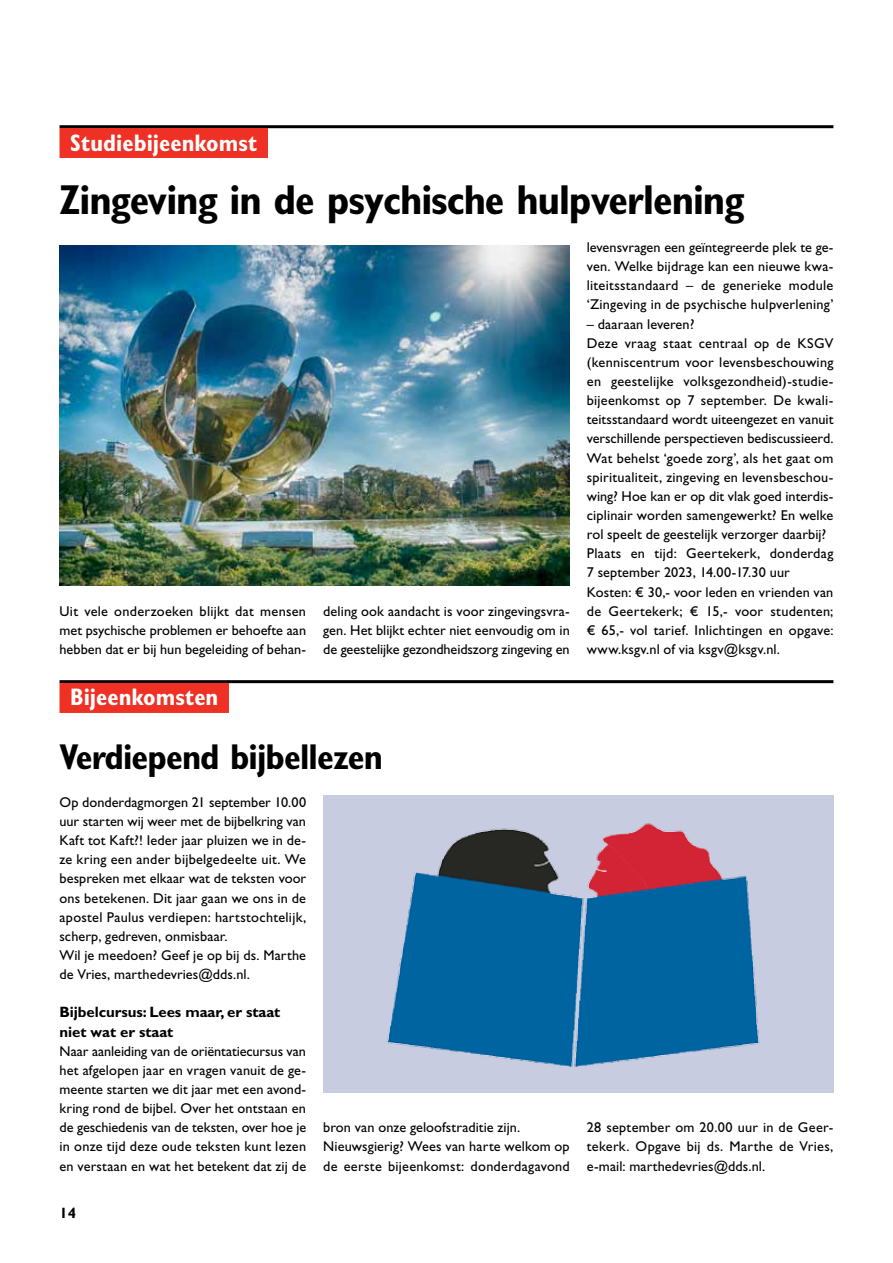
<style>
.page{position:relative;width:893px;height:1263px;background:#fff}
.page>*{position:absolute;margin:0;border:0;box-sizing:border-box;transform-origin:0 0}
.t1{font:700 condensed 42px "Gill Sans Std";letter-spacing:-.025em;color:#000}
.t2{font:700 condensed 36px "Gill Sans Std";letter-spacing:-.025em;color:#000}
.t3{font:700 condensed 24px "Gill Sans Std";color:#fff}
.t4{font:700 15px/19.2px "Gill Sans Std";letter-spacing:-.005em;color:#000}
.t5{font:14.25px/19.2px "Gill Sans Std";letter-spacing:.01em;color:#000;text-align:justify}
</style>
<div class="page">
<hr style="left:60px;top:125px;width:773px;height:3px;background:#000">
<div style="left:60px;top:128px;width:208px;height:30px;background:#ee3124"></div>
<img style="left:60px;top:246px;width:510px;height:340px">
<hr style="left:60px;top:680px;width:773px;height:3px;background:#000">
<div style="left:60px;top:683px;width:169px;height:30px;background:#ee3124"></div>
<img style="left:324px;top:795px;width:509px;height:297px">
<h3 class="t3" style="left:70px;top:128px;width:189px">Studiebijeenkomst</h3>
<h1 class="t1" style="left:60px;top:174px;width:686px">Zingeving in de psychische hulpverlening</h1>
<p class="t5" style="left:60px;top:601px;width:248px">Uit vele onderzoeken blijkt dat mensen met psychische problemen er behoefte aan hebben dat er bij hun begeleiding of behan-</p>
<p class="t5" style="left:323px;top:601px;width:248px">deling ook aandacht is voor zingevingsvra&shy;gen. Het blijkt echter niet eenvoudig om in de geestelijke gezondheidszorg zingeving en</p>
<p class="t5" style="left:587px;top:238px;width:248px">levensvragen een geïntegreerde plek te ge&shy;ven. Welke bijdrage kan een nieuwe kwa&shy;liteitsstandaard – de generieke module ‘Zingeving in de psychische hulpverlening’</p>
<p class="t5" style="left:587px;top:314px;width:248px;text-align:left">– daaraan leveren?<br>Deze vraag staat centraal op de KSGV (kenniscentrum voor levensbeschouwing en geestelijke volksgezondheid)-studie&shy;bijeenkomst op 7 september. De kwali&shy;teitsstandaard wordt uiteengezet en vanuit verschillende perspectieven bediscussieerd.<br>Wat behelst ‘goede zorg’, als het gaat om spiritualiteit, zingeving en levensbeschou&shy;wing? Hoe kan er op dit vlak goed interdis&shy;ciplinair worden samengewerkt? En welke rol speelt de geestelijk verzorger daarbij?<br>Plaats en tijd: Geertekerk, donderdag 7 september 2023, 14.00-17.30 uur Kosten: € 30,- voor leden en vrienden van de Geertekerk; € 15,- voor studenten; € 65,- vol tarief. Inlichtingen en opgave: www.ksgv.nl of via ksgv@ksgv.nl.</p>
<h3 class="t3" style="left:70px;top:683px;width:150px">Bijeenkomsten</h3>
<h2 class="t2" style="left:60px;top:735px;width:325px">Verdiepend bijbellezen</h2>
<p class="t5" style="left:60px;top:793px;width:248px;text-align:left">Op donderdagmorgen 21 september 10.00 uur starten wij weer met de bijbelkring van Kaft tot Kaft?! Ieder jaar pluizen we in de&shy;ze kring een ander bijbelgedeelte uit. We bespreken met elkaar wat de teksten voor ons betekenen. Dit jaar gaan we ons in de apostel Paulus verdiepen: hartstochtelijk, scherp, gedreven, onmisbaar.<br>Wil je meedoen? Geef je op bij ds. Marthe de Vries, marthedevries@dds.nl.</p>
<p class="t4" style="left:60px;top:1003px;width:222px">Bijbelcursus: Lees maar, er staat niet wat er staat</p>
<p class="t5" style="left:60px;top:1041px;width:248px">Naar aanleiding van de oriëntatiecursus van het afgelopen jaar en vragen vanuit de ge&shy;meente starten we dit jaar met een avond&shy;kring rond de bijbel. Over het ontstaan en de geschiedenis van de teksten, over hoe je in onze tijd deze oude teksten kunt lezen en verstaan en wat het betekent dat zij de</p>
<p class="t5" style="left:323px;top:1118px;width:248px;text-align:left">bron van onze geloofstraditie zijn.<br>Nieuwsgierig? Wees van harte welkom op de eerste bijeenkomst: donderdagavond</p>
<p class="t5" style="left:587px;top:1118px;width:248px">28 september om 20.00 uur in de Geer&shy;tekerk. Opgave bij ds. Marthe de Vries, e-mail: marthedevries@dds.nl.</p>
<p class="t4" style="left:60px;top:1203px;width:18px">14</p>
</div>
